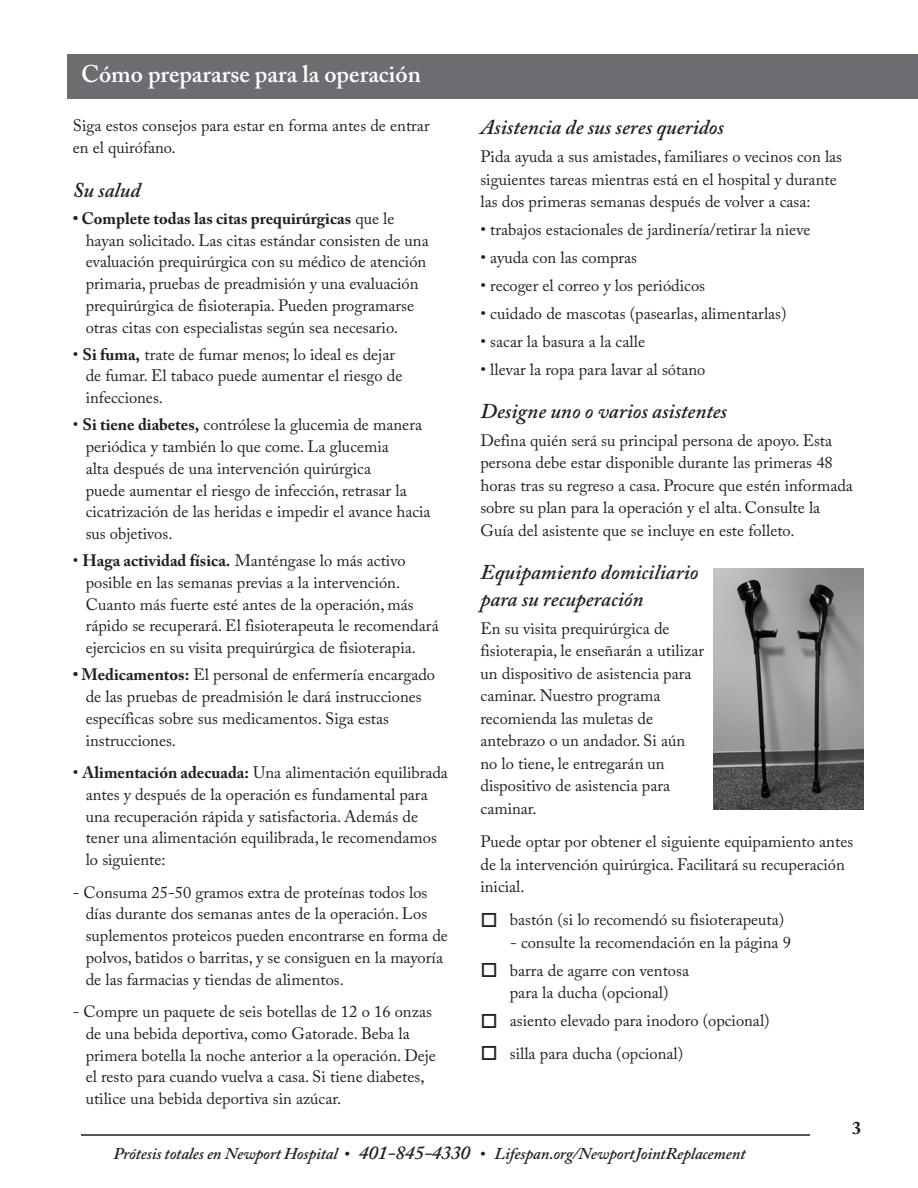
<style>
.page{position:relative;width:918px;height:1188px;background:#fff}
.page>*{position:absolute;margin:0;border:0;box-sizing:border-box;transform-origin:0 0}
.Head_Right_page{font:600 24px "Adobe Caslon Pro";color:#fff}
.Subhead{font:italic 600 21px/27px "Adobe Caslon Pro";color:#231f20}
.t1{font:700 18px "Adobe Caslon Pro";color:#231f20}
.Bullet_text{font:16.5px/21.8px "Adobe Caslon Pro";color:#231f20}
.Text{font:16.5px/22.5px "Adobe Caslon Pro";color:#231f20}
.Bullet_text-Last_Bullet{font:16.5px/21.8px "Adobe Caslon Pro";color:#231f20}
.t2{font:italic 600 16.5px "Adobe Caslon Pro";letter-spacing:-.01em;color:#231f20}
.s1{font-weight:600}
.s2{font-weight:700}
.s3{font-size:19.5px}
</style>
<div class="page">
<hr style="left:81px;top:1134px;width:729px;height:2px;background:#231f20">
<div style="left:68px;top:54px;width:850px;height:44px;background:#6c6d70"></div>
<img style="left:713px;top:569px;width:151px;height:241px">
<p class="Head_Right_page" style="left:81px;top:60px;width:341px">Cómo prepararse para la operación</p>
<p class="Text" style="left:73px;top:114px;width:358px">Siga estos consejos para estar en forma antes de entrar en el quirófano.</p>
<p class="Subhead" style="left:73px;top:176px;width:69px">Su salud</p>
<p class="Bullet_text" style="left:86px;top:207px;width:345px;text-indent:-13px"><span class="s1">•</span> <span class="s2">Complete todas las citas prequirúrgicas</span> que le hayan solicitado. Las citas estándar consisten de una evaluación prequirúrgica con su médico de atención primaria, pruebas de preadmisión y una evaluación prequirúrgica de fisioterapia. Pueden programarse otras citas con especialistas según sea necesario.</p>
<p class="Bullet_text" style="left:86px;top:343px;width:318px;text-indent:-13px">• <span class="s2">Si fuma,</span> trate de fumar menos; lo ideal es dejar de fumar. El tabaco puede aumentar el riesgo de infecciones.</p>
<p class="Bullet_text" style="left:86px;top:414px;width:346px;text-indent:-13px">• <span class="s2">Si tiene diabetes,</span> contrólese la glucemia de manera periódica y también lo que come. La glucemia<br>alta después de una intervención quirúrgica<br>puede aumentar el riesgo de infección, retrasar la cicatrización de las heridas e impedir el avance hacia sus objetivos.</p>
<p class="Bullet_text" style="left:86px;top:550px;width:355px;text-indent:-13px">• <span class="s2">Haga actividad física.</span> Manténgase lo más activo posible en las semanas previas a la intervención.<br>Cuanto más fuerte esté antes de la operación, más rápido se recuperará. El fisioterapeuta le recomendará ejercicios en su visita prequirúrgica de fisioterapia.</p>
<p class="Bullet_text-Last_Bullet" style="left:86px;top:664px;width:351px;text-indent:-13px"><span class="s1">•</span> <span class="s2">Medicamentos:</span> El personal de enfermería encargado de las pruebas de preadmisión le dará instrucciones específicas sobre sus medicamentos. Siga estas instrucciones.</p>
<p class="Bullet_text" style="left:86px;top:762px;width:364px;text-indent:-13px">• <span class="s2">Alimentación adecuada:</span> Una alimentación equilibrada antes y después de la operación es fundamental para una recuperación rápida y satisfactoria. Además de tener una alimentación equilibrada, le recomendamos lo siguiente:</p>
<p class="Bullet_text" style="left:86px;top:881px;width:364px;text-indent:-13px">- Consuma 25-50 gramos extra de proteínas todos los días durante dos semanas antes de la operación. Los suplementos proteicos pueden encontrarse en forma de polvos, batidos o barritas, y se consiguen en la mayoría de las farmacias y tiendas de alimentos.</p>
<p class="Bullet_text" style="left:86px;top:1001px;width:352px;text-indent:-13px">- Compre un paquete de seis botellas de 12 o 16 onzas de una bebida deportiva, como Gatorade. Beba la primera botella la noche anterior a la operación. Deje el resto para cuando vuelva a casa. Si tiene diabetes, utilice una bebida deportiva sin azúcar.</p>
<p class="Subhead" style="left:480px;top:113px;width:245px">Asistencia de sus seres queridos</p>
<p class="Text" style="left:480px;top:145px;width:363px">Pida ayuda a sus amistades, familiares o vecinos con las siguientes tareas mientras está en el hospital y durante las dos primeras semanas después de volver a casa:</p>
<p class="Bullet_text" style="left:480px;top:218px;width:331px">• trabajos estacionales de jardinería/retirar la nieve</p>
<p class="Bullet_text" style="left:480px;top:246px;width:158px">• ayuda con las compras</p>
<p class="Bullet_text" style="left:480px;top:274px;width:226px">• recoger el correo y los periódicos</p>
<p class="Bullet_text" style="left:480px;top:302px;width:308px">• cuidado de mascotas (pasearlas, alimentarlas)</p>
<p class="Bullet_text" style="left:480px;top:330px;width:166px">• sacar la basura a la calle</p>
<p class="Bullet_text" style="left:480px;top:358px;width:226px">• llevar la ropa para lavar al sótano</p>
<p class="Subhead" style="left:480px;top:397px;width:248px">Designe uno o varios asistentes</p>
<p class="Text" style="left:480px;top:429px;width:374px">Defina quién será su principal persona de apoyo. Esta persona debe estar disponible durante las primeras 48 horas tras su regreso a casa. Procure que estén informada sobre su plan para la operación y el alta. Consulte la Guía del asistente que se incluye en este folleto.</p>
<p class="Subhead" style="left:480px;top:558px;width:220px">Equipamiento domiciliario para su recuperación</p>
<p class="Text" style="left:480px;top:617px;width:225px">En su visita prequirúrgica de fisioterapia, le enseñarán a utilizar un dispositivo de asistencia para caminar. Nuestro programa recomienda las muletas de antebrazo o un andador. Si aún no lo tiene, le entregarán un dispositivo de asistencia para caminar.</p>
<p class="Text" style="left:480px;top:830px;width:374px">Puede optar por obtener el siguiente equipamiento antes de la intervención quirúrgica. Facilitará su recuperación inicial.</p>
<p class="Bullet_text" style="left:480px;top:909px;width:305px">□ bastón (si lo recomendó su fisioterapeuta)</p>
<p class="Bullet_text" style="left:510px;top:931px;width:282px">- consulte la recomendación en la página 9</p>
<p class="Bullet_text" style="left:480px;top:959px;width:210px;line-height:22.5px;text-align:center">□ barra de agarre con ventosa para la ducha (opcional)</p>
<p class="Bullet_text" style="left:480px;top:1010px;width:291px">□ asiento elevado para inodoro (opcional)</p>
<p class="Bullet_text" style="left:480px;top:1042px;width:204px">□ silla para ducha (opcional)</p>
<p class="t1" style="left:852px;top:1117px;width:10px">3</p>
<p class="t2" style="left:113px;top:1144px;width:634px">Prótesis totales en Newport Hospital • <span class="s3">401-845-4330</span> • Lifespan.org/NewportJointReplacement</p>
</div>
